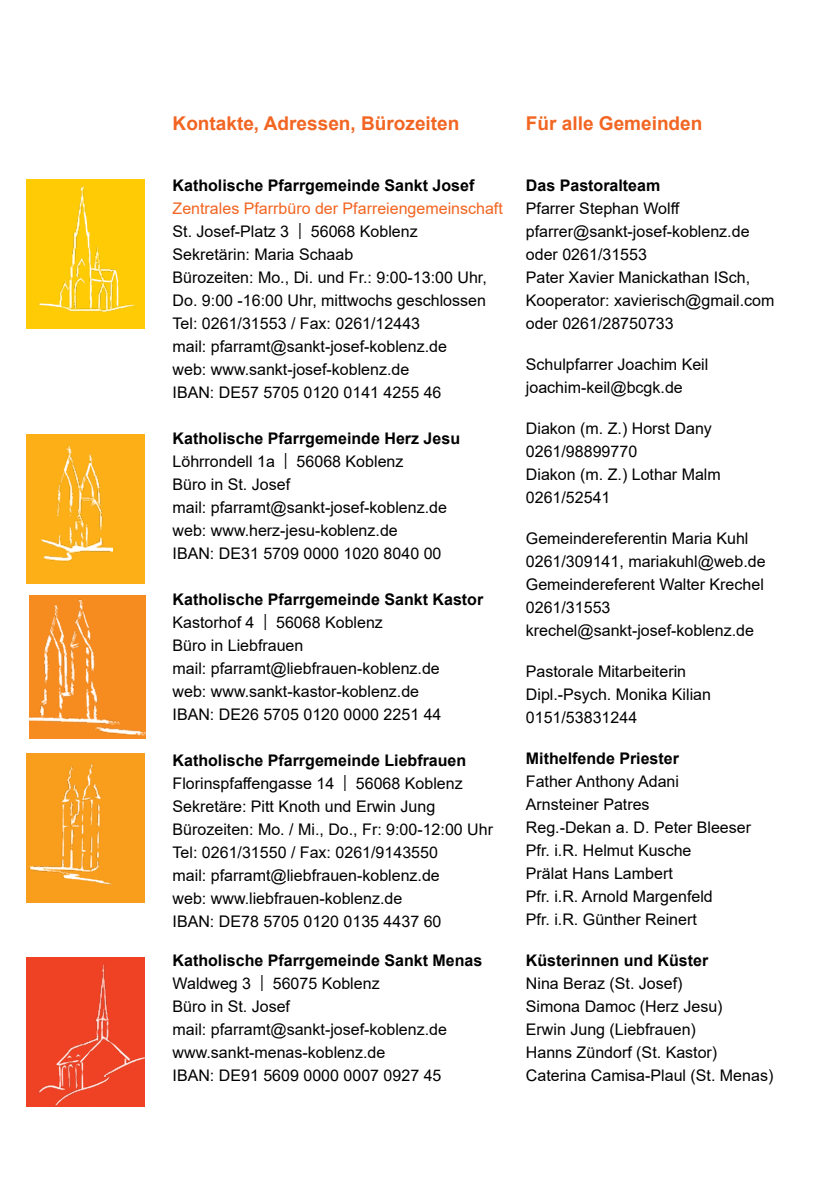
<style>
.page{position:relative;width:840px;height:1191px;background:#fff}
.page>*{position:absolute;margin:0;border:0;box-sizing:border-box;transform-origin:0 0}
.t1{font:700 19px "Arial";color:#f26522}
.t2{font:16px/23px "Arial";color:#000}
.t3{font:700 16px "Arial";color:#000}
.s1{color:#f26522}
.s2{font-family:"Myriad Pro"}
.s3{font-weight:700}
</style>
<div class="page">
<div style="left:26px;top:957px;width:119px;height:149px;background:#ef4123"></div>
<img style="left:38px;top:964px;width:107px;height:142px">
<div style="left:26px;top:180px;width:119px;height:149px;background:#ffcb05"></div>
<img style="left:38px;top:186px;width:98px;height:126px">
<div style="left:29px;top:595px;width:116px;height:144px;background:#f68b1f"></div>
<img style="left:29px;top:599px;width:116px;height:137px">
<div style="left:26px;top:434px;width:119px;height:149px;background:#fcaf17"></div>
<img style="left:41px;top:446px;width:71px;height:116px">
<div style="left:26px;top:753px;width:119px;height:149px;background:#f99d1c"></div>
<img style="left:29px;top:763px;width:83px;height:122px">
<p class="t1" style="left:172px;top:110px;width:288px">Kontakte, Adressen, Bürozeiten</p>
<p class="t1" style="left:525px;top:110px;width:178px">Für alle Gemeinden</p>
<p class="t3" style="left:172px;top:174px;width:303px">Katholische Pfarrgemeinde Sankt Josef</p>
<p class="t2" style="left:172px;top:197px;width:331px"><span class="s1">Zentrales Pfarrbüro der Pfarreiengemeinschaft </span>St. Josef-Platz 3 <span class="s2">|</span> 56068 Koblenz<br>Sekretärin: Maria Schaab<br>Bürozeiten: Mo., Di. und Fr.: 9:00-13:00 Uhr, Do. 9:00 -16:00 Uhr, mittwochs geschlossen Tel: 0261/31553 / Fax: 0261/12443<br>mail: pfarramt@sankt-josef-koblenz.de<br>web: www.sankt-josef-koblenz.de<br>IBAN: DE57 5705 0120 0141 4255 46</p>
<p class="t2" style="left:172px;top:427px;width:289px"><span class="s3">Katholische Pfarrgemeinde Herz Jesu<br></span>Löhrrondell 1a <span class="s2">|</span> 56068 Koblenz<br>Büro in St. Josef<br>mail: pfarramt@sankt-josef-koblenz.de web: www.herz-jesu-koblenz.de<br>IBAN: DE31 5709 0000 1020 8040 00</p>
<p class="t2" style="left:172px;top:588px;width:312px"><span class="s3">Katholische Pfarrgemeinde Sankt Kastor<br></span>Kastorhof 4 <span class="s2">|</span> 56068 Koblenz<br>Büro in Liebfrauen<br>mail: pfarramt@liebfrauen-koblenz.de<br>web: www.sankt-kastor-koblenz.de<br>IBAN: DE26 5705 0120 0000 2251 44</p>
<p class="t2" style="left:172px;top:749px;width:322px"><span class="s3">Katholische Pfarrgemeinde Liebfrauen </span>Florinspfaffengasse 14 <span class="s2">|</span> 56068 Koblenz Sekretäre: Pitt Knoth und Erwin Jung Bürozeiten: Mo. / Mi., Do., Fr: 9:00-12:00 Uhr Tel: 0261/31550 / Fax: 0261/9143550<br>mail: pfarramt@liebfrauen-koblenz.de<br>web: www.liebfrauen-koblenz.de<br>IBAN: DE78 5705 0120 0135 4437 60</p>
<p class="t2" style="left:172px;top:949px;width:311px"><span class="s3">Katholische Pfarrgemeinde Sankt Menas<br></span>Waldweg 3 <span class="s2">|</span> 56075 Koblenz<br>Büro in St. Josef<br>mail: pfarramt@sankt-josef-koblenz.de www.sankt-menas-koblenz.de<br>IBAN: DE91 5609 0000 0007 0927 45</p>
<p class="t3" style="left:525px;top:174px;width:136px">Das Pastoralteam</p>
<p class="t2" style="left:525px;top:197px;width:250px">Pfarrer Stephan Wolff pfarrer@sankt-josef-koblenz.de oder 0261/31553<br>Pater Xavier Manickathan ISch,<br>Kooperator: xavierisch@gmail.com oder 0261/28750733</p>
<p class="t2" style="left:525px;top:353px;width:184px">Schulpfarrer Joachim Keil joachim-keil@bcgk.de</p>
<p class="t2" style="left:525px;top:417px;width:196px">Diakon (m. Z.) Horst Dany<br>0261/98899770<br>Diakon (m. Z.) Lothar Malm<br>0261/52541</p>
<p class="t2" style="left:525px;top:527px;width:241px">Gemeindereferentin Maria Kuhl<br>0261/309141, mariakuhl@web.de<br>Gemeindereferent Walter Krechel<br>0261/31553 krechel@sankt-josef-koblenz.de</p>
<p class="t2" style="left:525px;top:660px;width:186px">Pastorale Mitarbeiterin<br>Dipl.-Psych. Monika Kilian<br>0151/53831244</p>
<p class="t3" style="left:525px;top:747px;width:154px">Mithelfende Priester</p>
<p class="t2" style="left:525px;top:770px;width:226px">Father Anthony Adani<br>Arnsteiner Patres<br>Reg.-Dekan a. D. Peter Bleeser<br>Pfr. i.R. Helmut Kusche<br>Prälat Hans Lambert<br>Pfr. i.R. Arnold Margenfeld<br>Pfr. i.R. Günther Reinert</p>
<p class="t3" style="left:525px;top:949px;width:184px">Küsterinnen und Küster</p>
<p class="t2" style="left:525px;top:972px;width:249px">Nina Beraz (St. Josef)<br>Simona Damoc (Herz Jesu)<br>Erwin Jung (Liebfrauen)<br>Hanns Zündorf (St. Kastor)<br>Caterina Camisa-Plaul (St. Menas)</p>
</div>
